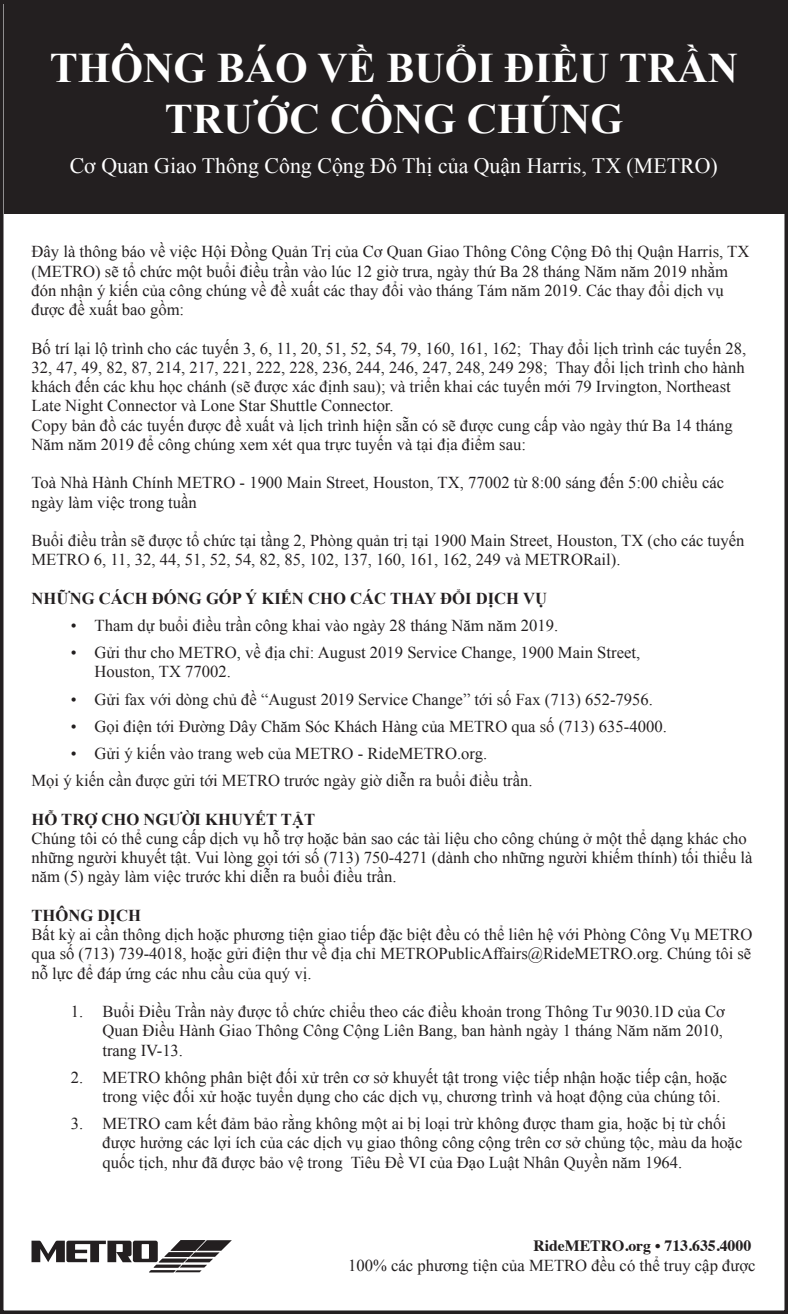
<style>
.page{position:relative;width:788px;height:1314px;background:#fff}
.page>*{position:absolute;margin:0;border:0;box-sizing:border-box;transform-origin:0 0}
.t1{font:700 42px/50.4px "Times New Roman";color:#fff;text-align:center}
.t2{font:21.88px "Times New Roman";color:#fff}
.t3{font:16.62px/19.2px "Times New Roman";color:#231f20}
.t4{font:700 16.62px "Times New Roman";color:#231f20}
.t5{font:700 15.75px "Times";color:#231f20}
</style>
<div class="page">
<div style="left:4px;top:4px;width:780px;height:210px;background:#231f20"></div>
<svg style="left:32px;top:1240px;width:200px;height:32px"></svg>
<div style="left:0;top:0;width:788px;height:1314px;border:4px solid #231f20"></div>
<h1 class="t1" style="left:50px;top:42px;width:690px">THÔNG BÁO VỀ BUỔI ĐIỀU TRẦN<br>TRƯỚC CÔNG CHÚNG</h1>
<h2 class="t2" style="left:70px;top:151px;width:649px">Cơ Quan Giao Thông Công Cộng Đô Thị của Quận Harris, TX (METRO)</h2>
<p class="t3" style="left:32px;top:242px;width:719px">Đây là thông báo về việc Hội Đồng Quản Trị của Cơ Quan Giao Thông Công Cộng Đô thị Quận Harris, TX (METRO) sẽ tổ chức một buổi điều trần vào lúc 12 giờ trưa, ngày thứ Ba 28 tháng Năm năm 2019 nhằm đón nhận ý kiến của công chúng về đề xuất các thay đổi vào tháng Tám năm 2019. Các thay đổi dịch vụ được đề xuất bao gồm:</p>
<p class="t3" style="left:32px;top:338px;width:716px">Bố trí lại lộ trình cho các tuyến 3, 6, 11, 20, 51, 52, 54, 79, 160, 161, 162; Thay đổi lịch trình các tuyến 28, 32, 47, 49, 82, 87, 214, 217, 221, 222, 228, 236, 244, 246, 247, 248, 249 298; Thay đổi lịch trình cho hành khách đến các khu học chánh (sẽ được xác định sau); và triển khai các tuyến mới 79 Irvington, Northeast Late Night Connector và Lone Star Shuttle Connector.<br>Copy bản đồ các tuyến được đề xuất và lịch trình hiện sẵn có sẽ được cung cấp vào ngày thứ Ba 14 tháng Năm năm 2019 để công chúng xem xét qua trực tuyến và tại địa điểm sau:</p>
<p class="t3" style="left:32px;top:473px;width:694px">Toà Nhà Hành Chính METRO - 1900 Main Street, Houston, TX, 77002 từ 8:00 sáng đến 5:00 chiều các ngày làm việc trong tuần</p>
<p class="t3" style="left:32px;top:531px;width:714px">Buổi điều trần sẽ được tổ chức tại tầng 2, Phòng quản trị tại 1900 Main Street, Houston, TX (cho các tuyến<br>METRO 6, 11, 32, 44, 51, 52, 54, 82, 85, 102, 137, 160, 161, 162, 249 và METRORail).</p>
<p class="t4" style="left:32px;top:587px;width:517px">NHỮNG CÁCH ĐÓNG GÓP Ý KIẾN CHO CÁC THAY ĐỔI DỊCH VỤ</p>
<p class="t3" style="left:71px;top:615px;width:488px">• Tham dự buổi điều trần công khai vào ngày 28 tháng Năm năm 2019.</p>
<p class="t3" style="left:94px;top:643px;width:547px;text-indent:-24px">• Gửi thư cho METRO, về địa chỉ: August 2019 Service Change, 1900 Main Street,<br>Houston, TX 77002.</p>
<p class="t3" style="left:71px;top:689px;width:583px">• Gửi fax với dòng chủ đề “August 2019 Service Change” tới số Fax (713) 652-7956.</p>
<p class="t3" style="left:71px;top:716px;width:597px">• Gọi điện tới Đường Dây Chăm Sóc Khách Hàng của METRO qua số (713) 635-4000.</p>
<p class="t3" style="left:32px;top:739px;width:502px;line-height:27.1px;text-align:center">• Gửi ý kiến vào trang web của METRO - RideMETRO.org.<br>Mọi ý kiến cần được gửi tới METRO trước ngày giờ diễn ra buổi điều trần.</p>
<p class="t4" style="left:32px;top:807px;width:285px">HỖ TRỢ CHO NGƯỜI KHUYẾT TẬT</p>
<p class="t3" style="left:32px;top:828px;width:722px">Chúng tôi có thể cung cấp dịch vụ hỗ trợ hoặc bản sao các tài liệu cho công chúng ở một thể dạng khác cho những người khuyết tật. Vui lòng gọi tới số (713) 750-4271 (dành cho những người khiếm thính) tối thiểu là năm (5) ngày làm việc trước khi diễn ra buổi điều trần.</p>
<p class="t4" style="left:32px;top:903px;width:111px">THÔNG DỊCH</p>
<p class="t3" style="left:32px;top:924px;width:722px;text-align:justify">Bất kỳ ai cần thông dịch hoặc phương tiện giao tiếp đặc biệt đều có thể liên hệ với Phòng Công Vụ METRO qua số (713) 739-4018, hoặc gửi điện thư về địa chỉ METROPublicAffairs@RideMETRO.org. Chúng tôi sẽ nỗ lực để đáp ứng các nhu cầu của quý vị.</p>
<p class="t3" style="left:102px;top:1001px;width:624px;text-align:justify;text-indent:-32px">1. Buổi Điều Trần này được tổ chức chiểu theo các điều khoản trong Thông Tư 9030.1D của Cơ Quan Điều Hành Giao Thông Công Cộng Liên Bang, ban hành ngày 1 tháng Năm năm 2010, trang IV-13.</p>
<p class="t3" style="left:102px;top:1067px;width:626px;text-indent:-32px">2. METRO không phân biệt đối xử trên cơ sở khuyết tật trong việc tiếp nhận hoặc tiếp cận, hoặc trong việc đối xử hoặc tuyển dụng cho các dịch vụ, chương trình và hoạt động của chúng tôi.</p>
<p class="t3" style="left:102px;top:1113px;width:641px;text-indent:-32px">3. METRO cam kết đảm bảo rằng không một ai bị loại trừ không được tham gia, hoặc bị từ chối được hưởng các lợi ích của các dịch vụ giao thông công cộng trên cơ sở chủng tộc, màu da hoặc quốc tịch, như đã được bảo vệ trong Tiêu Đề VI của Đạo Luật Nhân Quyền năm 1964.</p>
<p class="t5" style="left:533px;top:1230px;width:219px">RideMETRO.org • 713.635.4000</p>
<p class="t3" style="left:348px;top:1255px;width:409px">100% các phương tiện của METRO đều có thể truy cập được</p>
</div>
